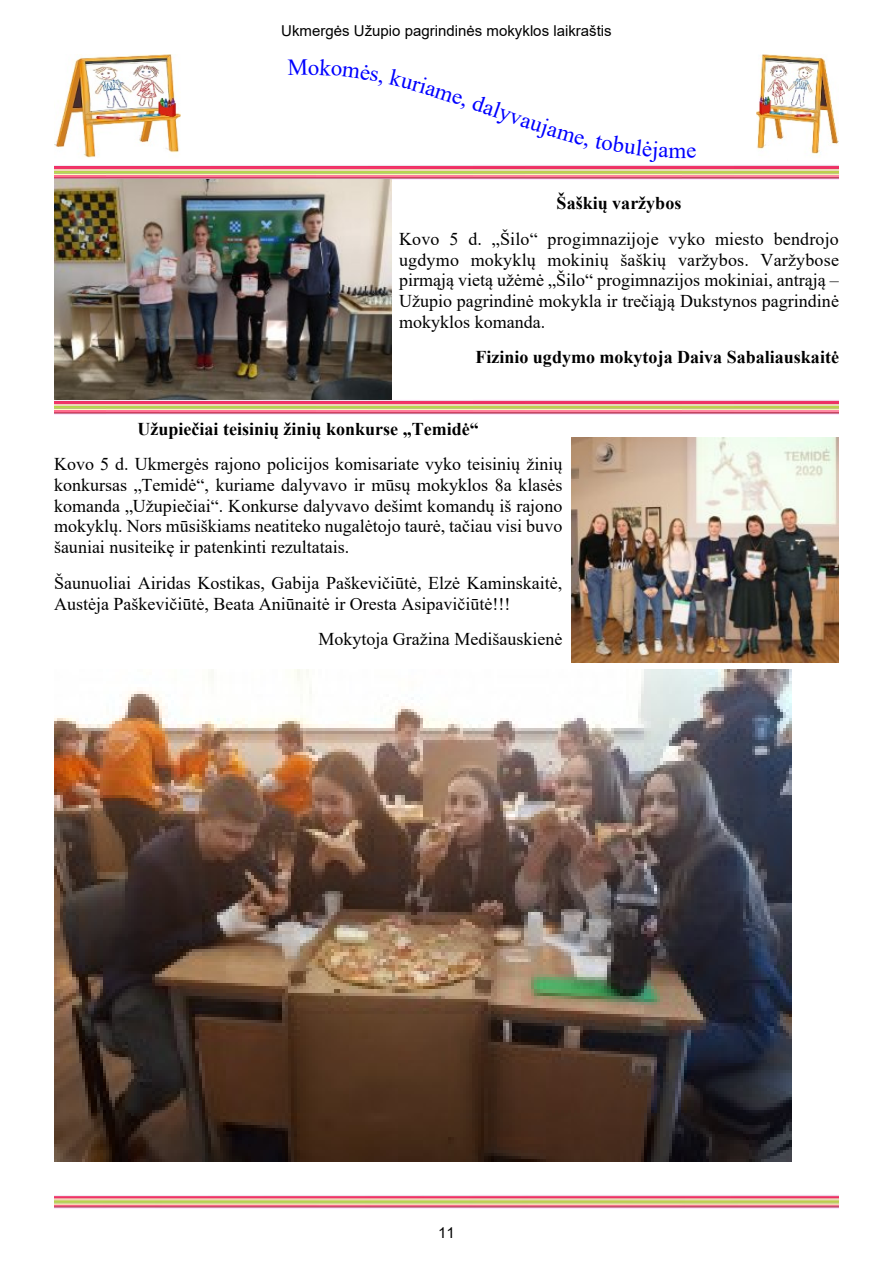
<style>
.page{position:relative;width:893px;height:1263px;background:#fff}
.page>*{position:absolute;margin:0;border:0;box-sizing:border-box;transform-origin:0 0}
.t1{font:22.95px "Times New Roman";color:#00f}
.t2{font:18px/20.7px "Times New Roman";color:#000;text-align:justify}
.t3{font:700 18px "Times New Roman";color:#000}
.t4{font:15px "Arial";color:#000}
</style>
<div class="page">
<img style="left:757px;top:54px;width:82px;height:103px">
<img style="left:54px;top:54px;width:127px;height:104px">
<img style="left:54px;top:165px;width:785px;height:14px">
<img style="left:54px;top:1195px;width:785px;height:14px">
<img style="left:54px;top:400px;width:785px;height:14px">
<img style="left:54px;top:179px;width:338px;height:221px">
<img style="left:571px;top:438px;width:268px;height:225px">
<img style="left:54px;top:670px;width:738px;height:492px">
<p class="t4" style="left:281px;top:25px;width:332px">Ukmergės Užupio pagrindinės mokyklos laikraštis</p>
<p class="t1" style="left:456px;top:87px;width:84px;rotate:19deg">e, dalyva</p>
<p class="t1" style="left:668px;top:142px;width:19px">m</p>
<p class="t3" style="left:557px;top:197px;width:126px">Šaškių varžybos</p>
<p class="t2" style="left:399px;top:230px;width:441px">Kovo 5 d. „Šilo“ progimnazijoje vyko miesto bendrojo ugdymo mokyklų mokinių šaškių varžybos. Varžybose pirmąją vietą užėmė „Šilo“ progimnazijos mokiniai, antrąją – Užupio pagrindinė mokykla ir trečiąją Dukstynos pagrindinė mokyklos komanda.</p>
<p class="t3" style="left:475px;top:351px;width:365px">Fizinio ugdymo mokytoja Daiva Sabaliauskaitė</p>
<p class="t3" style="left:138px;top:422px;width:343px">Užupiečiai teisinių žinių konkurse „Temidė“</p>
<p class="t2" style="left:54px;top:456px;width:510px">Kovo 5 d. Ukmergės rajono policijos komisariate vyko teisinių žinių konkursas „Temidė“, kuriame dalyvavo ir mūsų mokyklos 8a klasės komanda „Užupiečiai“. Konkurse dalyvavo dešimt komandų iš rajono mokyklų. Nors mūsiškiams neatiteko nugalėtojo taurė, tačiau visi buvo šauniai nusiteikę ir patenkinti rezultatais.</p>
<p class="t2" style="left:54px;top:574px;width:510px">Šaunuoliai Airidas Kostikas, Gabija Paškevičiūtė, Elzė Kaminskaitė,<br>Austėja Paškevičiūtė, Beata Aniūnaitė ir Oresta Asipavičiūtė!!!</p>
<p class="t2" style="left:318px;top:630px;width:245px">Mokytoja Gražina Medišauskienė</p>
<p class="t4" style="left:438px;top:1227px;width:18px">11</p>
</div>
